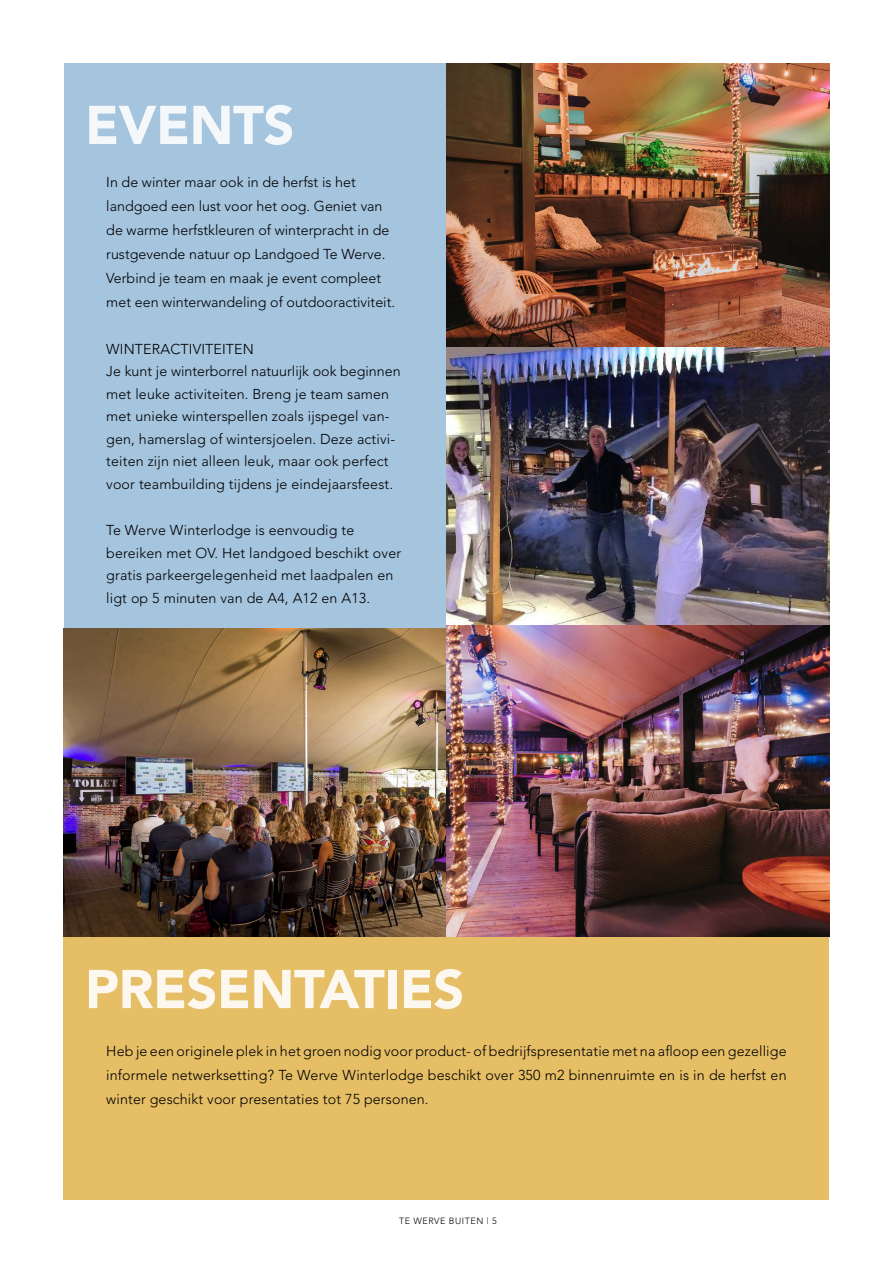
<style>
.page{position:relative;width:893px;height:1263px;background:#fff}
.page>*{position:absolute;margin:0;border:0;box-sizing:border-box;transform-origin:0 0}
.t1{font:900 54px "Avenir";letter-spacing:-.01em;color:#fff}
.t2{font:300 14.25px/22.5px "Avenir";letter-spacing:.01em;color:#000}
.t3{font:300 9px "Avenir";letter-spacing:.06em;color:#000}
</style>
<div class="page">
<div style="left:64px;top:936px;width:765px;height:263px;background:#e5be66"></div>
<div style="left:64px;top:64px;width:382px;height:568px;background:#a5c4de"></div>
<img style="left:446px;top:64px;width:383px;height:284px">
<img style="left:64px;top:628px;width:382px;height:308px">
<img style="left:446px;top:624px;width:383px;height:312px">
<img style="left:446px;top:348px;width:383px;height:276px">
<h1 class="t1" style="left:85px;top:93px;width:211px">EVENTS</h1>
<p class="t2" style="left:106px;top:170px;width:290px;line-height:24px">In de winter maar ook in de herfst is het landgoed een lust voor het oog. Geniet van de warme herfstkleuren of winterpracht in de rustgevende natuur op Landgoed Te Werve.<br>Verbind je team en maak je event compleet met een winterwandeling of outdooractiviteit.</p>
<p class="t2" style="left:106px;top:338px;width:296px">WINTERACTIVITEITEN<br>Je kunt je winterborrel natuurlijk ook beginnen met leuke activiteiten. Breng je team samen met unieke winterspellen zoals ijspegel van&shy;gen, hamerslag of wintersjoelen. Deze activi&shy;teiten zijn niet alleen leuk, maar ook perfect voor teambuilding tijdens je eindejaarsfeest.</p>
<p class="t2" style="left:106px;top:519px;width:296px">Te Werve Winterlodge is eenvoudig te bereiken met OV. Het landgoed beschikt over gratis parkeergelegenheid met laadpalen en ligt op 5 minuten van de A4, A12 en A13.</p>
<h1 class="t1" style="left:85px;top:957px;width:381px">PRESENTATIES</h1>
<p class="t2" style="left:106px;top:1039px;width:682px;line-height:24px;text-align:justify">Heb je een originele plek in het groen nodig voor product- of bedrijfspresentatie met na afloop een gezellige informele netwerksetting? Te Werve Winterlodge beschikt over 350 m2 binnenruimte en is in de herfst en winter geschikt voor presentaties tot 75 personen.</p>
<p class="t3" style="left:399px;top:1216px;width:99px">TE WERVE BUITEN | 5</p>
</div>
